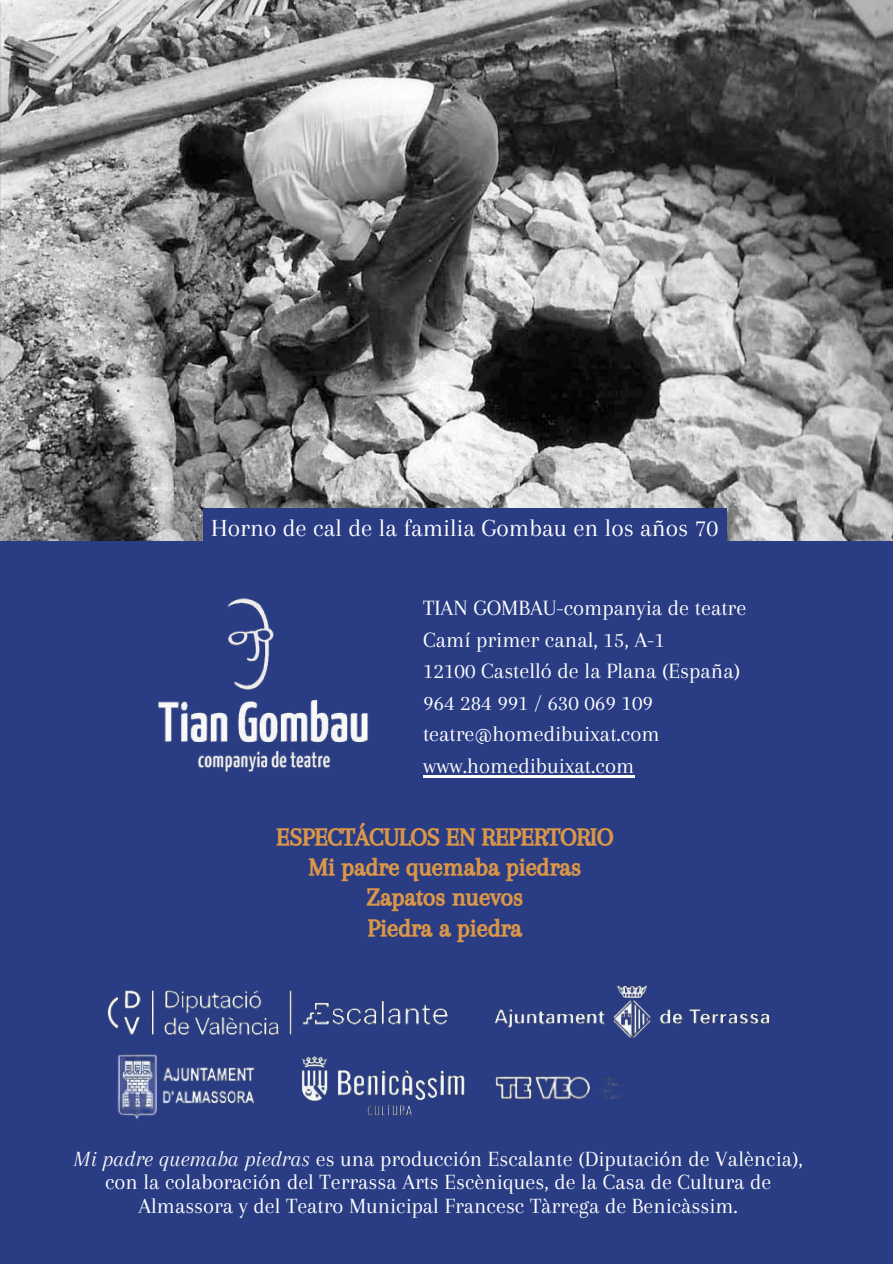
<style>
.page{position:relative;width:893px;height:1264px;background:#fff}
.page>*{position:absolute;margin:0;border:0;box-sizing:border-box;transform-origin:0 0}
.t1{font:25.5px/30.3px "CA Generated";color:#db9647;text-align:center}
.t2{font:25.5px "Arapey";color:#fff}
.t3{font:22.65px/31.5px "Arapey";color:#fff}
.t4{font:22.5px/23.7px "Arapey";color:#fff;text-align:center}
.s1{font-style:italic}
</style>
<div class="page">
<div style="left:0;top:2px;width:892px;height:1261px;background:#2a3d84"></div>
<img style="left:158px;top:598px;width:210px;height:174px">
<img style="left:107px;top:985px;width:663px;height:53px">
<img style="left:117px;top:1054px;width:138px;height:66px">
<img style="left:495px;top:1076px;width:131px;height:24px">
<img style="left:301px;top:1056px;width:164px;height:60px">
<img style="left:0;top:0;width:892px;height:540px">
<div style="left:203px;top:508px;width:523px;height:41px;background:#2a3d84"></div>
<hr style="left:423px;top:775px;width:211px;height:2px;background:#fff">
<p class="t2" style="left:211px;top:514px;width:508px">Horno de cal de la familia Gombau en los años 70</p>
<p class="t3" style="left:423px;top:592px;width:325px">TIAN GOMBAU-companyia de teatre<br>Camí primer canal, 15, A-1<br>12100 Castelló de la Plana (España)<br>964 284 991 / 630 069 109 teatre@homedibuixat.com www.homedibuixat.com</p>
<p class="t1" style="left:276px;top:821px;width:338px">ESPECTÁCULOS EN REPERTORIO<br>Mi padre quemaba piedras<br>Zapatos nuevos<br>Piedra a piedra</p>
<p class="t4" style="left:73px;top:1146px;width:731px"><span class="s1">Mi padre quemaba piedras</span> es una producción Escalante (Diputación de València), con la colaboración del Terrassa Arts Escèniques, de la Casa de Cultura de<br>Almassora y del Teatro Municipal Francesc Tàrrega de Benicàssim.</p>
</div>
